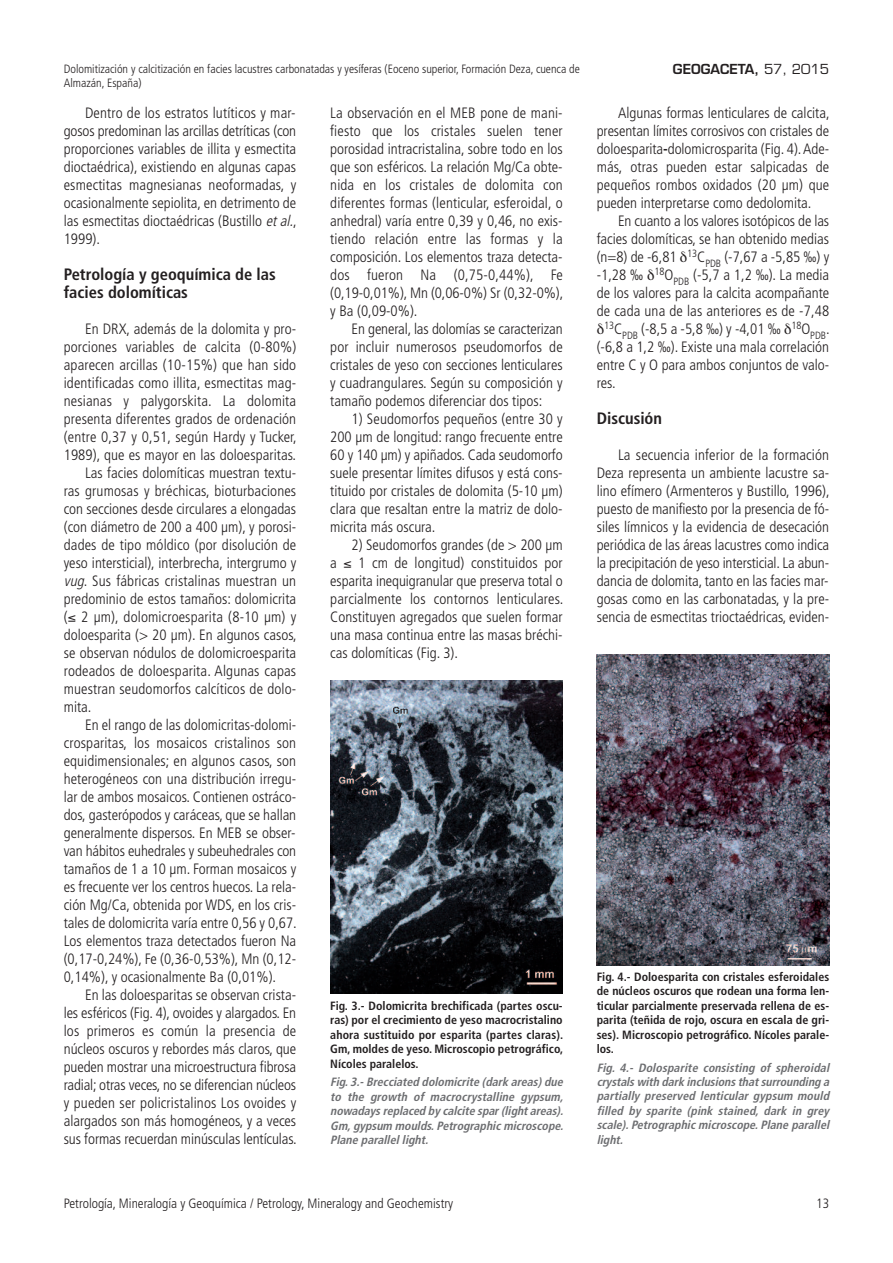
<style>
.page{position:relative;width:893px;height:1263px;background:#fff}
.page>*{position:absolute;margin:0;border:0;box-sizing:border-box;transform-origin:0 0}
.t1{font:700 condensed 16.5px/18px "Frutiger";color:#231f20}
.t2{font:300 condensed 15px/18px "Frutiger";color:#231f20;text-align:justify}
.t3{font:300 condensed 13.5px "Frutiger";color:#231f20}
.t4{font:600 13.5px "Eurostile";color:#231f20}
.t5{font:700 condensed 12px/14.4px "Frutiger";color:#231f20;text-align:justify}
.t6{font:italic 700 condensed 12px/14.4px "Frutiger";letter-spacing:.01em;color:#6c6d70;text-align:justify}
.t7{font:300 condensed 12px/14.4px "Frutiger";color:#231f20}
.s1{font-weight:400}
.s2{font-style:italic}
.s3{font-weight:700}
</style>
<div class="page">
<img style="left:330px;top:680px;width:233px;height:313px">
<img style="left:597px;top:655px;width:232px;height:310px">
<p class="t7" style="left:64px;top:62px;width:518px">Dolomitización y calcitización en facies lacustres carbonatadas y yesíferas (Eoceno superior, Formación Deza, cuenca de<br>Almazán, España)</p>
<p class="t4" style="left:673px;top:64px;width:158px">GEOGACETA, <span class="s1">57, 2015</span></p>
<p class="t2" style="left:64px;top:105px;width:234px;text-indent:21px">Dentro de los estratos lutíticos y mar&shy;gosos predominan las arcillas detríticas (con proporciones variables de illita y esmectita dioctaédrica), existiendo en algunas capas esmectitas magnesianas neoformadas, y ocasionalmente sepiolita, en detrimento de las esmectitas dioctaédricas (Bustillo <span class="s2">etal.</span>, 1999).</p>
<p class="t1" style="left:64px;top:266px;width:214px">Petrología y geoquímica de las facies dolomíticas</p>
<p class="t2" style="left:85px;top:321px;width:213px">En DRX, además de la dolomita y pro-</p>
<p class="t2" style="left:64px;top:339px;width:234px">porciones variables de calcita (0-80%)</p>
<p class="t2" style="left:64px;top:357px;width:234px">aparecen arcillas (10-15%) que han sido</p>
<p class="t2" style="left:64px;top:375px;width:234px">identificadas como illita, esmectitas mag-</p>
<p class="t2" style="left:64px;top:393px;width:234px">nesianas y palygorskita. La dolomita</p>
<p class="t2" style="left:64px;top:411px;width:234px">presenta diferentes grados de ordenación</p>
<p class="t2" style="left:64px;top:429px;width:234px">(entre 0,37 y 0,51, según Hardy y Tucker,</p>
<p class="t2" style="left:64px;top:447px;width:234px">1989), que es mayor en las doloesparitas.</p>
<p class="t2" style="left:85px;top:465px;width:213px">Las facies dolomíticas muestran textu-</p>
<p class="t2" style="left:64px;top:483px;width:234px">ras grumosas y bréchicas, bioturbaciones</p>
<p class="t2" style="left:64px;top:501px;width:234px">con secciones desde circulares a elongadas</p>
<p class="t2" style="left:64px;top:519px;width:234px">(con diámetro de 200 a 400 µm), y porosi-</p>
<p class="t2" style="left:64px;top:537px;width:234px">dades de tipo móldico (por disolución de</p>
<p class="t2" style="left:64px;top:555px;width:234px">yeso intersticial), interbrecha, intergrumo y</p>
<p class="t2" style="left:64px;top:573px;width:234px"><span class="s2">vug</span>. Sus fábricas cristalinas muestran un</p>
<p class="t2" style="left:64px;top:591px;width:234px">predominio de estos tamaños: dolomicrita</p>
<p class="t2" style="left:64px;top:609px;width:234px">(≤ 2 µm), dolomicroesparita (8-10 µm) y</p>
<p class="t2" style="left:64px;top:627px;width:234px">doloesparita (&gt; 20 µm). En algunos casos,</p>
<p class="t2" style="left:64px;top:645px;width:234px">se observan nódulos de dolomicroesparita</p>
<p class="t2" style="left:64px;top:663px;width:234px">rodeados de doloesparita. Algunas capas</p>
<p class="t2" style="left:64px;top:681px;width:234px">muestran seudomorfos calcíticos de dolo-</p>
<p class="t2" style="left:64px;top:699px;width:29px">mita.</p>
<p class="t2" style="left:85px;top:717px;width:213px">En el rango de las dolomicritas-dolomi-</p>
<p class="t2" style="left:64px;top:735px;width:234px">crosparitas, los mosaicos cristalinos son</p>
<p class="t2" style="left:64px;top:753px;width:234px">equidimensionales; en algunos casos, son</p>
<p class="t2" style="left:64px;top:771px;width:234px">heterogéneos con una distribución irregu-</p>
<p class="t2" style="left:64px;top:789px;width:234px">lar de ambos mosaicos. Contienen ostráco-</p>
<p class="t2" style="left:64px;top:807px;width:234px">dos, gasterópodos y caráceas, que se hallan</p>
<p class="t2" style="left:64px;top:825px;width:233px">generalmente dispersos. En MEB se obser-</p>
<p class="t2" style="left:64px;top:843px;width:234px">van hábitos euhedrales y subeuhedrales con</p>
<p class="t2" style="left:64px;top:861px;width:234px">tamaños de 1 a 10 µm. Forman mosaicos y</p>
<p class="t2" style="left:64px;top:879px;width:234px">es frecuente ver los centros huecos. La rela-</p>
<p class="t2" style="left:64px;top:897px;width:234px">ción Mg/Ca, obtenida por WDS, en los cris-</p>
<p class="t2" style="left:64px;top:915px;width:234px">tales de dolomicrita varía entre 0,56 y 0,67.</p>
<p class="t2" style="left:64px;top:933px;width:234px">Los elementos traza detectados fueron Na</p>
<p class="t2" style="left:64px;top:951px;width:234px">(0,17-0,24%), Fe (0,36-0,53%), Mn (0,12-</p>
<p class="t2" style="left:64px;top:969px;width:214px">0,14%), y ocasionalmente Ba (0,01%).</p>
<p class="t2" style="left:85px;top:987px;width:213px">En las doloesparitas se observan crista-</p>
<p class="t2" style="left:64px;top:1005px;width:234px">les esféricos (Fig. 4), ovoides y alargados. En</p>
<p class="t2" style="left:64px;top:1023px;width:234px">los primeros es común la presencia de</p>
<p class="t2" style="left:64px;top:1041px;width:234px">núcleos oscuros y rebordes más claros, que</p>
<p class="t2" style="left:64px;top:1059px;width:234px">pueden mostrar una microestructura fibrosa</p>
<p class="t2" style="left:64px;top:1077px;width:234px">radial; otras veces, no se diferencian núcleos</p>
<p class="t2" style="left:64px;top:1095px;width:234px">y pueden ser policristalinos Los ovoides y</p>
<p class="t2" style="left:64px;top:1113px;width:234px">alargados son más homogéneos, y a veces</p>
<p class="t2" style="left:64px;top:1131px;width:234px">sus formas recuerdan minúsculas lentículas.</p>
<p class="t2" style="left:597px;top:105px;width:234px;text-indent:21px">Algunas formas lenticulares de calcita, presentan límites corrosivos con cristales de doloesparita<span class="s3">-</span>dolomicrosparita (Fig. 4).Ade&shy;más, otras pueden estar salpicadas de pequeños rombos oxidados (20 µm) que pueden interpretarse como dedolomita.</p>
<p class="t2" style="left:618px;top:213px;width:213px">En cuanto a los valores isotópicos de las</p>
<p class="t2" style="left:597px;top:231px;width:234px">facies dolomíticas, se han obtenido medias</p>
<p class="t2" style="left:597px;top:249px;width:234px">(n=8) de -6,81 <sup>13</sup>C<sub>PDB</sub> (-7,67 a -5,85 ‰) y</p>
<p class="t2" style="left:597px;top:267px;width:234px">-1,28 ‰ <sup>18</sup>O<sub>PDB</sub> (-5,7 a 1,2 ‰). La media</p>
<p class="t2" style="left:597px;top:285px;width:234px">de los valores para la calcita acompañante</p>
<p class="t2" style="left:597px;top:303px;width:234px">de cada una de las anteriores es de -7,48</p>
<p class="t2" style="left:604px;top:321px;width:227px"><sup>13</sup>C<sub>PDB</sub> (-8,5 a -5,8 ‰) y -4,01 ‰ <sup>18</sup>O<sub>PDB</sub>.</p>
<p class="t2" style="left:597px;top:339px;width:234px">(-6,8 a 1,2 ‰). Existe una mala correlación</p>
<p class="t2" style="left:597px;top:357px;width:234px">entre C y O para ambos conjuntos de valo-</p>
<p class="t2" style="left:597px;top:375px;width:20px">res.</p>
<p class="t1" style="left:597px;top:410px;width:67px">Discusión</p>
<p class="t2" style="left:597px;top:447px;width:234px;text-indent:21px">La secuencia inferior de la formación Deza representa un ambiente lacustre sa&shy;lino efímero (Armenteros y Bustillo, 1996), puesto de manifiesto por la presencia de fó&shy;siles límnicos y la evidencia de desecación periódica de las áreas lacustres como indica la precipitación de yeso intersticial. La abun&shy;dancia de dolomita, tanto en las facies mar&shy;gosas como en las carbonatadas, y la pre&shy;sencia de esmectitas trioctaédricas, eviden-</p>
<p class="t2" style="left:330px;top:105px;width:234px">La observación en el MEB pone de mani&shy;fiesto que los cristales suelen tener porosidad intracristalina, sobre todo en los que son esféricos. La relación Mg/Ca obte&shy;nida en los cristales de dolomita con diferentes formas (lenticular, esferoidal, o anhedral) varía entre 0,39 y 0,46, no exis&shy;tiendo relación entre las formas y la composición. Los elementos traza detecta&shy;dos fueron Na (0,75-0,44%), Fe (0,19-0,01%), Mn (0,06-0%) Sr (0,32-0%), y Ba (0,09-0%).</p>
<p class="t2" style="left:330px;top:321px;width:234px;text-indent:21px">En general, las dolomías se caracterizan por incluir numerosos pseudomorfos de cristales de yeso con secciones lenticulares y cuadrangulares. Según su composición y tamaño podemos diferenciar dos tipos:</p>
<p class="t2" style="left:330px;top:411px;width:234px;text-indent:21px">1) Seudomorfos pequeños (entre 30 y 200 µm de longitud: rango frecuente entre 60 y 140 µm) y apiñados. Cada seudomorfo suele presentar límites difusos y está cons&shy;tituido por cristales de dolomita (5-10 µm) clara que resaltan entre la matriz de dolo&shy;micrita más oscura.</p>
<p class="t2" style="left:330px;top:537px;width:234px;text-indent:21px">2) Seudomorfos grandes (de &gt; 200 µm a ≤ 1 cm de longitud) constituidos por esparita inequigranular que preserva total o parcialmente los contornos lenticulares.<br>Constituyen agregados que suelen formar una masa continua entre las masas bréchi&shy;cas dolomíticas (Fig. 3).</p>
<p class="t5" style="left:597px;top:970px;width:234px">Fig. 4.- Doloesparita con cristales esferoidales de núcleos oscuros que rodean una forma len&shy;ticular parcialmente preservada rellena de es&shy;parita (teñida de rojo, oscura en escala de gri&shy;ses). Microscopio petrográfico. Nícoles parale&shy;los.</p>
<p class="t6" style="left:597px;top:1061px;width:236px;text-align:left">Fig. 4.- Dolosparite consisting of spheroidal crystals with dark inclusions that surrounding a partially preserved lenticular gypsum mould filled by sparite (pink stained, dark in grey scale). Petrographic microscope. Plane parallel light.</p>
<p class="t5" style="left:330px;top:1000px;width:234px">Fig. 3.- Dolomicrita brechificada (partes oscu&shy;ras) por el crecimiento de yeso macrocristalino ahora sustituido por esparita (partes claras).<br>Gm, moldes de yeso. Microscopio petrográfico, Nícoles paralelos.</p>
<p class="t6" style="left:330px;top:1076px;width:237px">Fig. 3.- Brecciated dolomicrite (dark areas) due to the growth of macrocrystalline gypsum, nowadays replaced by calcite spar (light areas).<br>Gm, gypsum moulds. Petrographic microscope.<br>Plane parallel light.</p>
<p class="t3" style="left:64px;top:1198px;width:391px">Petrología, Mineralogía y Geoquímica / Petrology, Mineralogy and Geochemistry</p>
<p class="t3" style="left:816px;top:1198px;width:14px">13</p>
</div>
